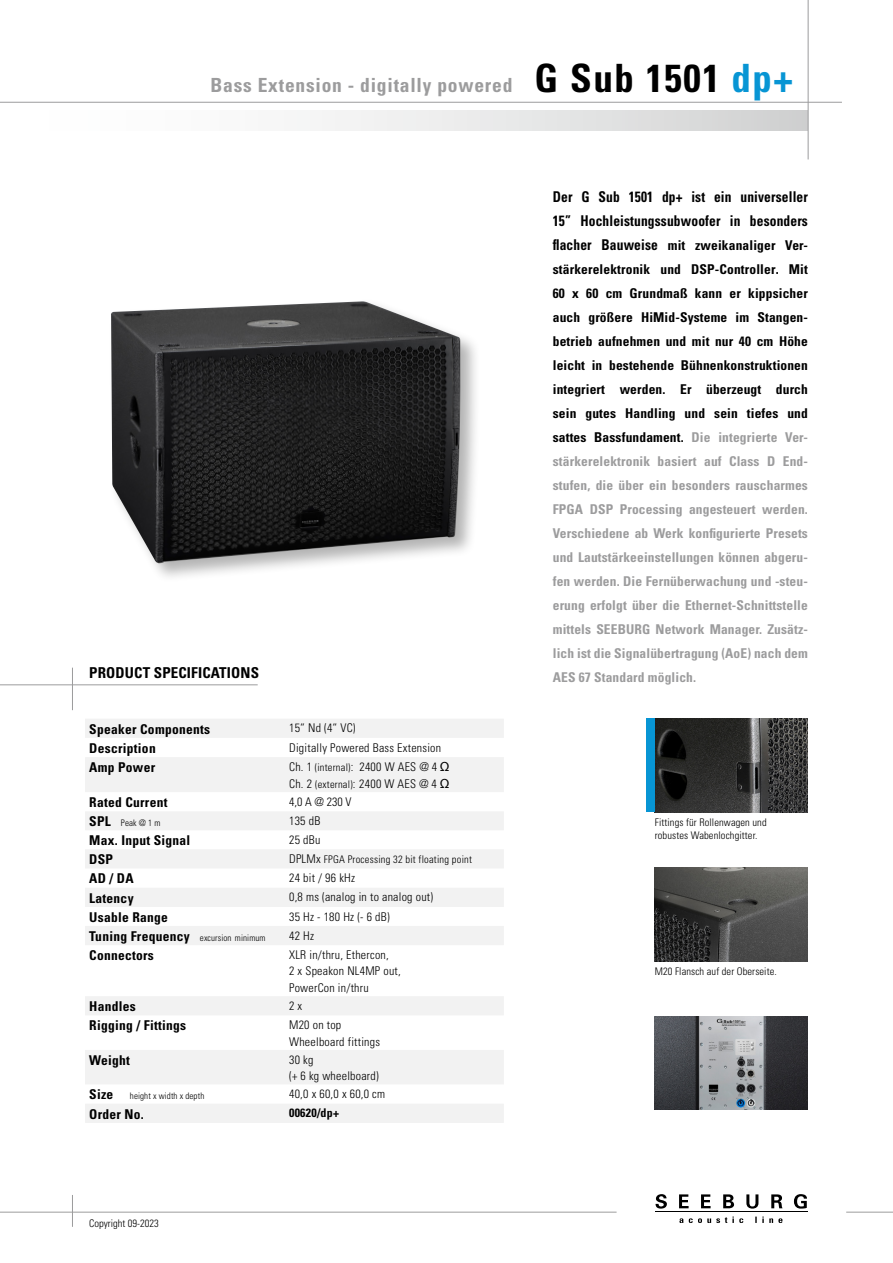
<style>
.page{position:relative;width:893px;height:1263px;background:#fff}
.page>*{position:absolute;margin:0;border:0;box-sizing:border-box;transform-origin:0 0}
.t1{font:700 condensed 39px "Univers LT";letter-spacing:.04em;color:#000}
.t2{font:700 condensed 19.5px "Univers LT";letter-spacing:.04em;color:#9c9c9d}
.t3{font:700 condensed 15px "Univers LT";letter-spacing:.01em;color:#000}
.t4{font:700 condensed 14.85px/24px "Univers LT";letter-spacing:.01em;color:#000;scale:.91 1}
.t5{font:700 condensed 13.5px/24px "Univers LT";letter-spacing:.02em;color:#000;text-align:justify}
.t6{font:700 condensed 13.5px/24px "Univers";letter-spacing:.01em;color:#9c9c9d;text-align:justify}
.t7{font:700 condensed 13.5px "Univers";letter-spacing:.02em;color:#000}
.t8{font:300 condensed 12px/16.5px "Univers LT";letter-spacing:.02em;color:#000}
.t9{font:300 condensed 12px "Univers";letter-spacing:.02em;color:#000}
.t10{font:700 condensed 12px "Univers LT";letter-spacing:.02em;color:#000}
.t11{font:300 condensed 10.5px/13.5px "Univers";letter-spacing:.01em;color:#000}
.t12{font:300 condensed 10.5px/16.5px "Univers LT";letter-spacing:.02em;color:#000}
.t13{font:300 condensed 9px "Univers LT";letter-spacing:.01em;color:#000}
.t14{font:300 condensed 9px "Univers";color:#000}
.s1{color:#0795d4}
.s2{font-size:12px}
.s3{font-family:"Univers";font-size:12px}
.s4{font-family:"Futura";font-weight:500;font-size:12px}
.s5{font-weight:700;font-size:13.5px}
.s6{font-size:14.85px}
.s7{font-family:"Univers";color:#9c9c9d}
</style>
<div class="page">
<div style="left:0;top:111px;width:808px;height:19px;background:linear-gradient(to right,#fff,#d4d5d5)"></div>
<hr style="left:0;top:102px;width:842px;height:1px;background:#9c9c9d">
<hr style="left:808px;top:0;width:1px;height:159px;background:#9c9c9d">
<hr style="left:0;top:1212px;width:617px;height:1px;background:#9c9c9d">
<hr style="left:846px;top:1212px;width:47px;height:1px;background:#9c9c9d">
<hr style="left:655px;top:1211px;width:152px;height:1px;background:#000">
<svg style="left:679px;top:1216px;width:103px;height:7px"></svg>
<svg style="left:655px;top:1194px;width:12px;height:14px"></svg>
<svg style="left:679px;top:1194px;width:10px;height:14px"></svg>
<svg style="left:701px;top:1194px;width:10px;height:14px"></svg>
<svg style="left:723px;top:1194px;width:11px;height:14px"></svg>
<svg style="left:746px;top:1194px;width:12px;height:14px"></svg>
<svg style="left:771px;top:1194px;width:11px;height:14px"></svg>
<svg style="left:794px;top:1194px;width:13px;height:14px"></svg>
<hr style="left:72px;top:1195px;width:1px;height:32px;background:#9c9c9d">
<hr style="left:0;top:684px;width:258px;height:1px;background:#9c9c9d">
<hr style="left:72px;top:668px;width:1px;height:42px;background:#9c9c9d">
<div style="left:108px;top:298px;width:373px;height:285px;background:#000;opacity:.3"></div>
<img style="left:111px;top:301px;width:350px;height:262px">
<img style="left:655px;top:719px;width:153px;height:93px">
<img style="left:655px;top:867px;width:153px;height:94px">
<div style="left:646px;top:719px;width:9px;height:93px;background:#0795d4"></div>
<svg style="left:85px;top:719px;width:419px;height:404px;fill:#f6f6f6"></svg>
<img style="left:655px;top:1016px;width:153px;height:94px">
<h2 class="t2" style="left:211px;top:73px;width:303px">Bass Extension - digitally powered</h2>
<h1 class="t1" style="left:534px;top:54px;width:260px">G Sub 1501 <span class="s1">dp+</span></h1>
<p class="t3" style="left:89px;top:664px;width:171px">PRODUCT SPECIFICATIONS</p>
<p class="t5" style="left:89px;top:717px;width:122px">Speaker Components</p>
<p class="t8" style="left:289px;top:720px;width:68px">15“ Nd (4“ VC)</p>
<p class="t5" style="left:89px;top:736px;width:68px">Description</p>
<p class="t8" style="left:289px;top:739px;width:154px">Digitally Powered Bass Extension</p>
<p class="t5" style="left:89px;top:755px;width:67px">Amp Power</p>
<p class="t12" style="left:289px;top:759px;width:162px"><span class="s2">Ch. 1</span> (internal)<span class="s2">:</span> <span class="s3">2400 W AES @</span> <span class="s2">4</span> <span class="s4">Ω<br></span><span class="s2">Ch. 2</span> (external)<span class="s2">:</span> <span class="s3">2400 W AES @</span> <span class="s2">4</span> <span class="s4">Ω</span></p>
<p class="t5" style="left:89px;top:790px;width:80px">Rated Current</p>
<p class="t9" style="left:289px;top:794px;width:64px">4,0 A @ 230 V</p>
<p class="t14" style="left:89px;top:817px;width:73px"><span class="s5">SPL</span> Peak @ 1 m</p>
<p class="t9" style="left:289px;top:813px;width:33px">135 dB</p>
<p class="t7" style="left:89px;top:832px;width:103px">Max. Input Signal</p>
<p class="t9" style="left:289px;top:832px;width:33px">25 dBu</p>
<p class="t5" style="left:89px;top:847px;width:25px">DSP</p>
<p class="t12" style="left:289px;top:851px;width:184px"><span class="s2">DPLMx</span> FPGA Processing 32 bit floating point</p>
<p class="t5" style="left:89px;top:867px;width:46px">AD / DA</p>
<p class="t8" style="left:289px;top:870px;width:67px">24 bit / 96 kHz</p>
<p class="t5" style="left:89px;top:886px;width:46px">Latency</p>
<p class="t8" style="left:289px;top:889px;width:146px">0,8 ms (analog in to analog out)</p>
<p class="t7" style="left:89px;top:908px;width:80px">Usable Range</p>
<p class="t8" style="left:289px;top:908px;width:102px">35 Hz - 180 Hz (- 6 dB)</p>
<p class="t13" style="left:89px;top:932px;width:178px"><span class="s5">Tuning Frequency</span> excursion minimum</p>
<p class="t8" style="left:289px;top:927px;width:26px">42 Hz</p>
<p class="t5" style="left:89px;top:943px;width:66px">Connectors</p>
<p class="t8" style="left:289px;top:946px;width:113px">XLR in/thru, Ethercon,<br>2 x Speakon NL4MP out,<br>PowerCon in/thru</p>
<p class="t5" style="left:89px;top:994px;width:48px">Handles</p>
<p class="t8" style="left:289px;top:997px;width:15px">2 x</p>
<p class="t5" style="left:89px;top:1013px;width:98px">Rigging / Fittings</p>
<p class="t8" style="left:289px;top:1017px;width:92px">M20 on top<br>Wheelboard fittings</p>
<p class="t5" style="left:89px;top:1048px;width:42px">Weight</p>
<p class="t8" style="left:289px;top:1051px;width:91px">30 kg<br>(+ 6 kg wheelboard)</p>
<p class="t13" style="left:89px;top:1091px;width:117px"><span class="s5">Size</span> height x width x depth</p>
<p class="t8" style="left:289px;top:1086px;width:98px">40,0 x 60,0 x 60,0 cm</p>
<p class="t5" style="left:89px;top:1102px;width:56px">Order No.</p>
<p class="t10" style="left:289px;top:1106px;width:51px">00620/dp+</p>
<p class="t4" style="left:553px;top:185px;width:282px">Der G Sub 1501 dp+ ist ein universeller<br>15” Hochleistungssubwoofer in besonders</p>
<p class="t5" style="left:553px;top:233px;width:257px"><span class="s6">flacher Bauweise</span> mit zweikanaliger Ver&shy;stärkerelektronik und DSP-Controller<span class="s6">.</span> Mit 60 x 60 cm Grundmaß kann er kippsicher auch größere HiMid-Systeme im Stangen&shy;betrieb aufnehmen und mit nur 40 cm Höhe leicht in bestehende Bühnenkonstruktionen integriert werden. Er überzeugt durch sein gutes Handling und sein tiefes und sattes Bassfundament. <span class="s7">Die integrierte Ver-</span></p>
<p class="t6" style="left:553px;top:449px;width:257px">stärkerelektronik basiert auf Class D End&shy;stufen, die über ein besonders rauscharmes FPGA DSP Processing angesteuert werden.<br>Verschiedene ab Werk konfigurierte Presets und Lautstärkeeinstellungen können abgeru&shy;fen werden. Die Fernüberwachung und -steu&shy;erung erfolgt über die Ethernet-Schnittstelle mittels SEEBURG Network Manager. Zusätz&shy;lich ist die Signalübertragung (AoE) nach dem AES 67 Standard möglich.</p>
<p class="t11" style="left:655px;top:815px;width:113px">Fittings für Rollenwagen und robustes Wabenlochgitter.</p>
<p class="t11" style="left:655px;top:964px;width:123px">M20 Flansch auf der Oberseite.</p>
<p class="t11" style="left:89px;top:1216px;width:71px">Copyright 09-2023</p>
</div>
